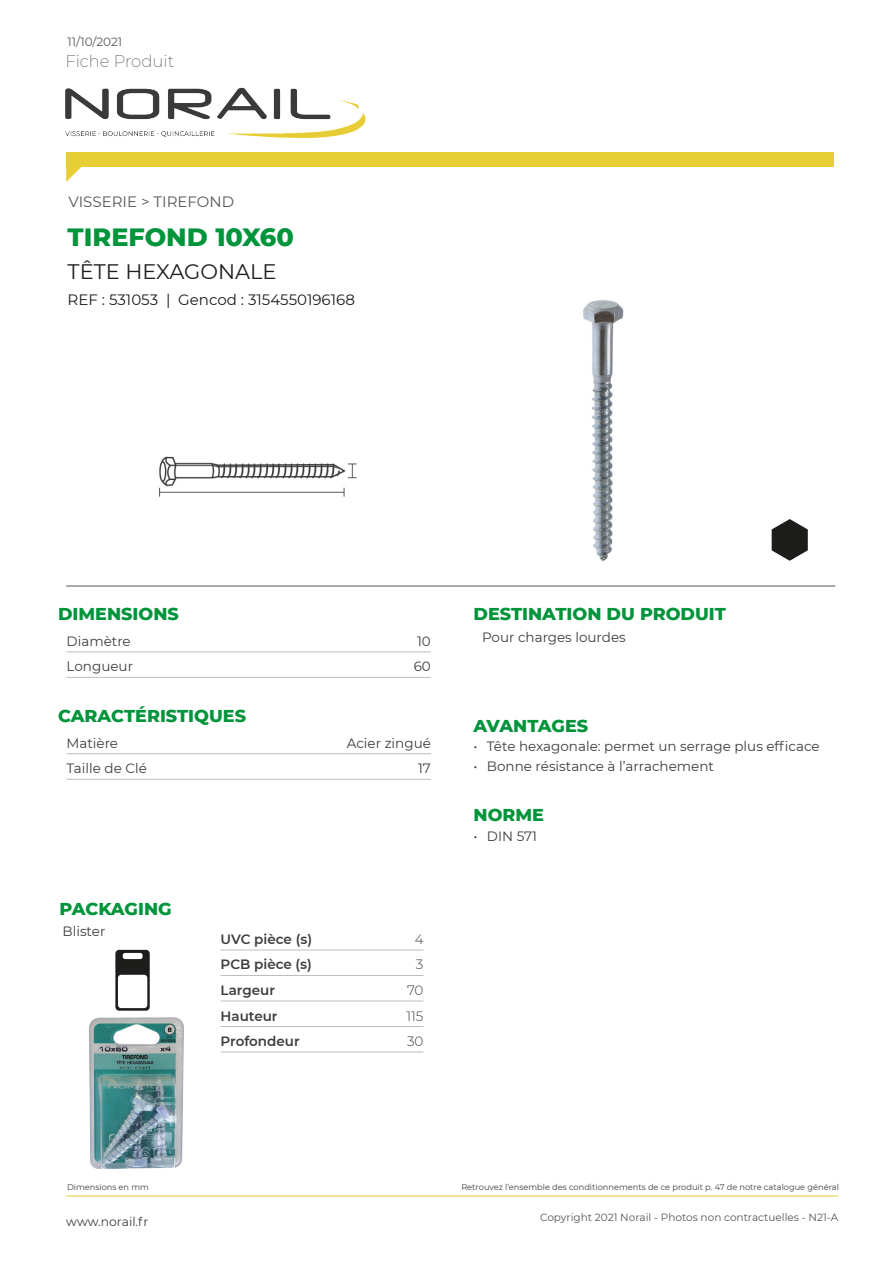
<style>
.page{position:relative;width:893px;height:1263px;background:#fff}
.page>*{position:absolute;margin:0;border:0;box-sizing:border-box;transform-origin:0 0}
.t1{font:800 25.5px "Montserrat";color:#01943b}
.t2{font:21px "Montserrat";color:#1d1d1b}
.t3{font:800 17.55px "Montserrat";color:#01943b}
.t4{font:200 16.5px "Montserrat";color:#575756}
.t5{font:15px "Montserrat";color:#1d1d1b}
.t6{font:15px "Montserrat";color:#575756}
.t7{font:13.5px "Montserrat";color:#3d3d3c}
.t8{font:600 13.5px "Montserrat";color:#3d3d3c}
.t9{font:300 13.5px "Montserrat";color:#3d3d3c}
.t10{font:12.3px "Montserrat";color:#3d3d3c}
.t11{font:12px "Montserrat";color:#575756}
.t12{font:10.5px "Montserrat";color:#575756}
.t13{font:8.25px "Montserrat";color:#3d3d3c}
</style>
<div class="page">
<div style="left:66px;top:152px;width:767px;height:15px;background:#e7ce35"></div>
<svg style="left:66px;top:167px;width:15px;height:15px"></svg>
<img style="left:65px;top:87px;width:301px;height:51px">
<hr style="left:66px;top:586px;width:769px;height:1px;background:#575756">
<hr style="left:66px;top:1196px;width:772px;height:1px;background:#e7ce35">
<hr style="left:67px;top:651px;width:364px;height:1px;background:#bdbdbc">
<hr style="left:67px;top:677px;width:364px;height:1px;background:#bdbdbc">
<hr style="left:67px;top:753px;width:364px;height:1px;background:#bdbdbc">
<hr style="left:67px;top:779px;width:364px;height:1px;background:#bdbdbc">
<hr style="left:221px;top:949px;width:202px;height:1px;background:#bdbdbc">
<hr style="left:221px;top:975px;width:202px;height:1px;background:#bdbdbc">
<hr style="left:221px;top:1000px;width:202px;height:1px;background:#bdbdbc">
<hr style="left:221px;top:1026px;width:202px;height:1px;background:#bdbdbc">
<hr style="left:221px;top:1051px;width:202px;height:1px;background:#bdbdbc">
<svg style="left:115px;top:950px;width:35px;height:61px"></svg>
<img style="left:583px;top:300px;width:41px;height:261px">
<svg style="left:772px;top:519px;width:36px;height:42px"></svg>
<img style="left:159px;top:456px;width:198px;height:41px">
<img style="left:88px;top:1017px;width:95px;height:152px">
<p class="t11" style="left:67px;top:33px;width:56px">11/10/2021</p>
<p class="t4" style="left:65px;top:50px;width:110px">Fiche Produit</p>
<p class="t6" style="left:68px;top:192px;width:167px">VISSERIE &gt; TIREFOND</p>
<p class="t1" style="left:68px;top:219px;width:228px">TIREFOND 10X60</p>
<p class="t2" style="left:68px;top:257px;width:210px">TÊTE HEXAGONALE</p>
<p class="t5" style="left:68px;top:289px;width:289px">REF : 531053 | Gencod : 3154550196168</p>
<p class="t3" style="left:58px;top:601px;width:122px">DIMENSIONS</p>
<p class="t7" style="left:67px;top:632px;width:66px">Diamètre</p>
<p class="t7" style="left:417px;top:632px;width:15px">10</p>
<p class="t7" style="left:67px;top:657px;width:68px">Longueur</p>
<p class="t7" style="left:414px;top:657px;width:19px">60</p>
<p class="t3" style="left:58px;top:703px;width:189px">CARACTÉRISTIQUES</p>
<p class="t7" style="left:67px;top:734px;width:53px">Matière</p>
<p class="t7" style="left:347px;top:734px;width:86px">Acier zingué</p>
<p class="t7" style="left:67px;top:759px;width:82px">Taille de Clé</p>
<p class="t7" style="left:418px;top:759px;width:14px">17</p>
<p class="t3" style="left:60px;top:896px;width:114px">PACKAGING</p>
<p class="t7" style="left:63px;top:922px;width:44px">Blister</p>
<p class="t8" style="left:221px;top:930px;width:93px">UVC pièce (s)</p>
<p class="t9" style="left:415px;top:930px;width:10px">4</p>
<p class="t8" style="left:221px;top:955px;width:93px">PCB pièce (s)</p>
<p class="t9" style="left:416px;top:955px;width:9px">3</p>
<p class="t8" style="left:221px;top:981px;width:56px">Largeur</p>
<p class="t9" style="left:407px;top:981px;width:18px">70</p>
<p class="t8" style="left:221px;top:1006px;width:59px">Hauteur</p>
<p class="t9" style="left:406px;top:1006px;width:19px">115</p>
<p class="t8" style="left:221px;top:1032px;width:81px">Profondeur</p>
<p class="t9" style="left:407px;top:1032px;width:18px">30</p>
<p class="t3" style="left:474px;top:601px;width:254px">DESTINATION DU PRODUIT</p>
<p class="t7" style="left:482px;top:628px;width:145px">Pour charges lourdes</p>
<p class="t3" style="left:474px;top:712px;width:116px">AVANTAGES</p>
<p class="t7" style="left:474px;top:737px;width:348px">• Tête hexagonale: permet un serrage plus efficace</p>
<p class="t7" style="left:474px;top:756px;width:242px">• Bonne résistance à l’arrachement</p>
<p class="t3" style="left:474px;top:802px;width:72px">NORME</p>
<p class="t7" style="left:474px;top:827px;width:65px">• DIN 571</p>
<p class="t13" style="left:67px;top:1182px;width:83px">Dimensions en mm</p>
<p class="t13" style="left:461px;top:1182px;width:379px">Retrouvez l’ensemble des conditionnements de ce produit p. 47 de notre catalogue général</p>
<p class="t10" style="left:66px;top:1213px;width:84px">www.norail.fr</p>
<p class="t12" style="left:540px;top:1209px;width:300px">Copyright 2021 Norail - Photos non contractuelles - N21-A</p>
</div>
